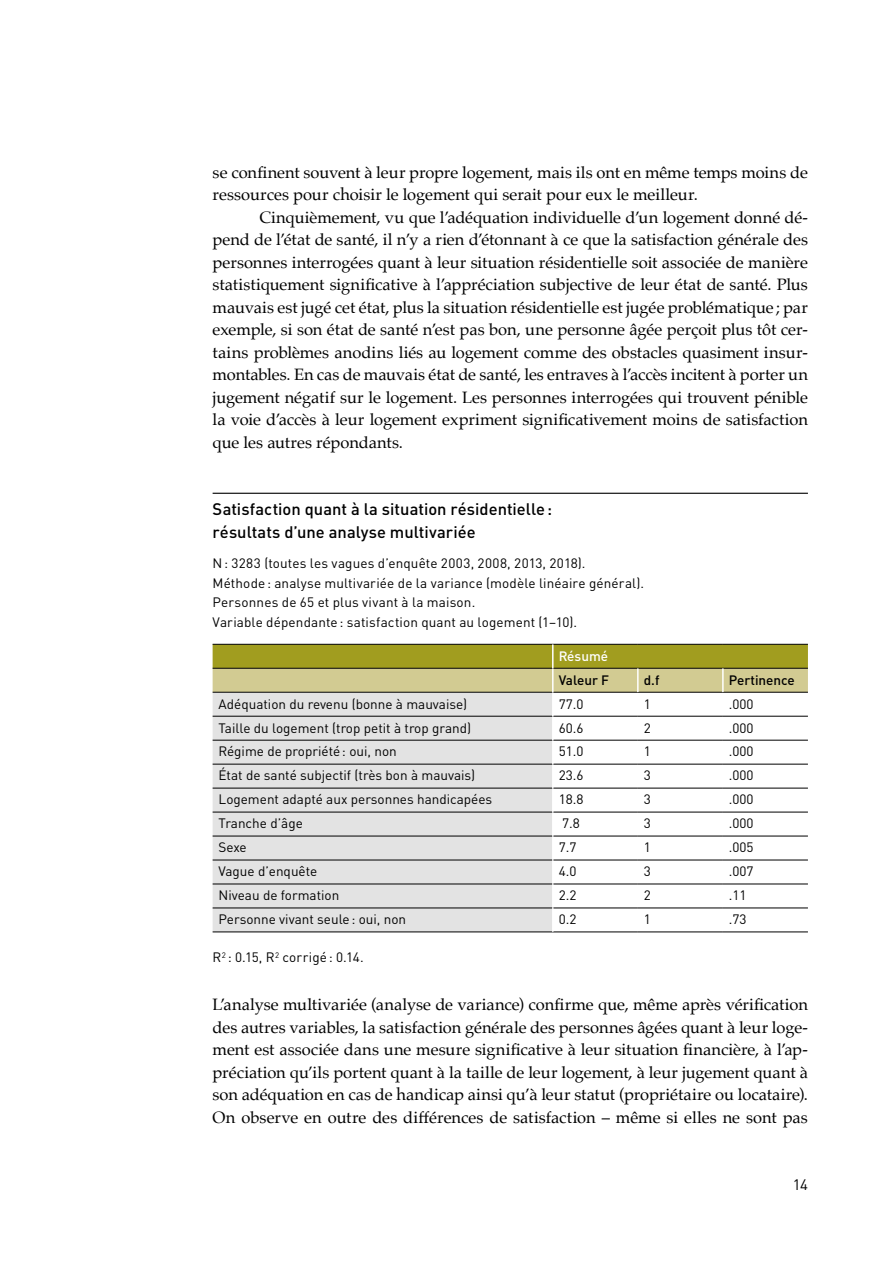
<style>
.page{position:relative;width:893px;height:1263px;background:#fff}
.page>*{position:absolute;margin:0;border:0;box-sizing:border-box;transform-origin:0 0}
.t1{font:16.5px/22.5px "Palatino";letter-spacing:-.005em;color:#000;text-align:justify}
.t2{font:500 16.5px/22.5px "DINOT";color:#000}
.t3{font:15px "DINOT";color:#000}
.t4{font:13.5px/19.5px "DINOT";color:#000}
.t5{font:500 13.5px "DINOT";color:#000}
.t6{font:500 13.5px "DINOT";color:#fff}
</style>
<div class="page">
<hr style="left:213px;top:493px;width:595px;height:1px;background:#000">
<svg style="left:213px;top:645px;width:595px;height:47px;background:#b7b157"></svg>
<div style="left:213px;top:693px;width:339px;height:239px;background:#e3e3e3"></div>
<hr style="left:213px;top:644px;width:340px;height:1px;background:#000">
<hr style="left:553px;top:644px;width:85px;height:1px;background:#000">
<hr style="left:638px;top:644px;width:85px;height:1px;background:#000">
<hr style="left:723px;top:644px;width:85px;height:1px;background:#000">
<hr style="left:213px;top:668px;width:340px;height:1px;background:#000">
<hr style="left:553px;top:668px;width:85px;height:1px;background:#000">
<hr style="left:638px;top:668px;width:85px;height:1px;background:#000">
<hr style="left:723px;top:668px;width:85px;height:1px;background:#000">
<hr style="left:213px;top:692px;width:340px;height:1px;background:#000">
<hr style="left:553px;top:692px;width:85px;height:1px;background:#000">
<hr style="left:638px;top:692px;width:85px;height:1px;background:#000">
<hr style="left:723px;top:692px;width:85px;height:1px;background:#000">
<hr style="left:213px;top:716px;width:340px;height:1px;background:#000">
<hr style="left:553px;top:716px;width:85px;height:1px;background:#000">
<hr style="left:638px;top:716px;width:85px;height:1px;background:#000">
<hr style="left:723px;top:716px;width:85px;height:1px;background:#000">
<hr style="left:213px;top:740px;width:340px;height:1px;background:#000">
<hr style="left:553px;top:740px;width:85px;height:1px;background:#000">
<hr style="left:638px;top:740px;width:85px;height:1px;background:#000">
<hr style="left:723px;top:740px;width:85px;height:1px;background:#000">
<hr style="left:213px;top:764px;width:340px;height:1px;background:#000">
<hr style="left:553px;top:764px;width:85px;height:1px;background:#000">
<hr style="left:638px;top:764px;width:85px;height:1px;background:#000">
<hr style="left:723px;top:764px;width:85px;height:1px;background:#000">
<hr style="left:213px;top:788px;width:340px;height:1px;background:#000">
<hr style="left:553px;top:788px;width:85px;height:1px;background:#000">
<hr style="left:638px;top:788px;width:85px;height:1px;background:#000">
<hr style="left:723px;top:788px;width:85px;height:1px;background:#000">
<hr style="left:213px;top:812px;width:340px;height:1px;background:#000">
<hr style="left:553px;top:812px;width:85px;height:1px;background:#000">
<hr style="left:638px;top:812px;width:85px;height:1px;background:#000">
<hr style="left:723px;top:812px;width:85px;height:1px;background:#000">
<hr style="left:213px;top:836px;width:340px;height:1px;background:#000">
<hr style="left:553px;top:836px;width:85px;height:1px;background:#000">
<hr style="left:638px;top:836px;width:85px;height:1px;background:#000">
<hr style="left:723px;top:836px;width:85px;height:1px;background:#000">
<hr style="left:213px;top:860px;width:340px;height:1px;background:#000">
<hr style="left:553px;top:860px;width:85px;height:1px;background:#000">
<hr style="left:638px;top:860px;width:85px;height:1px;background:#000">
<hr style="left:723px;top:860px;width:85px;height:1px;background:#000">
<hr style="left:213px;top:884px;width:340px;height:1px;background:#000">
<hr style="left:553px;top:884px;width:85px;height:1px;background:#000">
<hr style="left:638px;top:884px;width:85px;height:1px;background:#000">
<hr style="left:723px;top:884px;width:85px;height:1px;background:#000">
<hr style="left:213px;top:908px;width:340px;height:1px;background:#000">
<hr style="left:553px;top:908px;width:85px;height:1px;background:#000">
<hr style="left:638px;top:908px;width:85px;height:1px;background:#000">
<hr style="left:723px;top:908px;width:85px;height:1px;background:#000">
<hr style="left:213px;top:932px;width:340px;height:1px;background:#000">
<hr style="left:553px;top:932px;width:85px;height:1px;background:#000">
<hr style="left:638px;top:932px;width:85px;height:1px;background:#000">
<hr style="left:723px;top:932px;width:85px;height:1px;background:#000">
<hr style="left:552px;top:644px;width:2px;height:24px;background:#fff">
<hr style="left:552px;top:668px;width:2px;height:24px;background:#fff">
<hr style="left:637px;top:668px;width:2px;height:24px;background:#fff">
<hr style="left:722px;top:668px;width:2px;height:24px;background:#fff">
<hr style="left:552px;top:692px;width:2px;height:24px;background:#fff">
<hr style="left:552px;top:716px;width:2px;height:24px;background:#fff">
<hr style="left:552px;top:740px;width:2px;height:24px;background:#fff">
<hr style="left:552px;top:764px;width:2px;height:24px;background:#fff">
<hr style="left:552px;top:788px;width:2px;height:24px;background:#fff">
<hr style="left:552px;top:812px;width:2px;height:24px;background:#fff">
<hr style="left:552px;top:836px;width:2px;height:24px;background:#fff">
<hr style="left:552px;top:860px;width:2px;height:24px;background:#fff">
<hr style="left:552px;top:884px;width:2px;height:24px;background:#fff">
<hr style="left:552px;top:908px;width:2px;height:24px;background:#fff">
<p class="t1" style="left:213px;top:161px;width:597px">se confinent souvent à leur propre logement, mais ils ont en même temps moins de ressources pour choisir le logement qui serait pour eux le meilleur.</p>
<p class="t1" style="left:213px;top:206px;width:597px;text-indent:47px">Cinquièmement, vu que l’adéquation individuelle d’un logement donné dé&shy;pend de l’état de santé, il n’y a rien d’étonnant à ce que la satisfaction générale des personnes interrogées quant à leur situation résidentielle soit associée de manière statistiquement significative à l’appréciation subjective de leur état de santé. Plus mauvais est jugé cet état, plus la situation résidentielle est jugée problématique ; par exemple, si son état de santé n’est pas bon, une personne âgée perçoit plus tôt cer&shy;tains problèmes anodins liés au logement comme des obstacles quasiment insur&shy;montables. En cas de mauvais état de santé, les entraves à l’accès incitent à porter un jugement négatif sur le logement. Les personnes interrogées qui trouvent pénible la voie d’accès à leur logement expriment significativement moins de satisfaction que les autres répondants.</p>
<p class="t2" style="left:213px;top:496px;width:341px">Satisfaction quant à la situation résidentielle: résultats d’une analyse multivariée</p>
<p class="t4" style="left:213px;top:552px;width:433px">N: 3283 (toutes les vagues d’enquête 2003, 2008, 2013, 2018).<br>Méthode: analyse multivariée de la variance (modèle linéaire général).<br>Personnes de 65 et plus vivant à la maison.<br>Variable dépendante: satisfaction quant au logement (1–10).</p>
<p class="t6" style="left:559px;top:645px;width:51px">Résumé</p>
<p class="t5" style="left:559px;top:669px;width:52px">Valeur F</p>
<p class="t5" style="left:644px;top:669px;width:17px">d.f</p>
<p class="t5" style="left:729px;top:669px;width:68px">Pertinence</p>
<p class="t4" style="left:219px;top:693px;width:250px">Adéquation du revenu (bonne à mauvaise)</p>
<p class="t4" style="left:559px;top:693px;width:26px">77.0</p>
<p class="t4" style="left:644px;top:693px;width:9px">1</p>
<p class="t4" style="left:729px;top:693px;width:26px">.000</p>
<p class="t4" style="left:219px;top:717px;width:254px">Taille du logement (trop petit à trop grand)</p>
<p class="t4" style="left:559px;top:717px;width:26px">60.6</p>
<p class="t4" style="left:644px;top:717px;width:9px">2</p>
<p class="t4" style="left:729px;top:717px;width:26px">.000</p>
<p class="t4" style="left:219px;top:741px;width:180px">Régime de propriété: oui, non</p>
<p class="t4" style="left:559px;top:741px;width:26px">51.0</p>
<p class="t4" style="left:644px;top:741px;width:9px">1</p>
<p class="t4" style="left:729px;top:741px;width:26px">.000</p>
<p class="t4" style="left:219px;top:765px;width:258px">État de santé subjectif (très bon à mauvais)</p>
<p class="t4" style="left:559px;top:765px;width:26px">23.6</p>
<p class="t4" style="left:644px;top:765px;width:9px">3</p>
<p class="t4" style="left:729px;top:765px;width:26px">.000</p>
<p class="t4" style="left:219px;top:789px;width:275px">Logement adapté aux personnes handicapées</p>
<p class="t4" style="left:559px;top:789px;width:26px">18.8</p>
<p class="t4" style="left:644px;top:789px;width:9px">3</p>
<p class="t4" style="left:729px;top:789px;width:26px">.000</p>
<p class="t4" style="left:219px;top:812px;width:86px">Tranche d’âge</p>
<p class="t4" style="left:562px;top:812px;width:19px">7.8</p>
<p class="t4" style="left:644px;top:812px;width:9px">3</p>
<p class="t4" style="left:729px;top:812px;width:26px">.000</p>
<p class="t4" style="left:219px;top:836px;width:30px">Sexe</p>
<p class="t4" style="left:559px;top:836px;width:19px">7.7</p>
<p class="t4" style="left:644px;top:836px;width:9px">1</p>
<p class="t4" style="left:729px;top:836px;width:26px">.005</p>
<p class="t4" style="left:219px;top:860px;width:100px">Vague d’enquête</p>
<p class="t4" style="left:559px;top:860px;width:19px">4.0</p>
<p class="t4" style="left:644px;top:860px;width:9px">3</p>
<p class="t4" style="left:729px;top:860px;width:26px">.007</p>
<p class="t4" style="left:219px;top:884px;width:122px">Niveau de formation</p>
<p class="t4" style="left:559px;top:884px;width:19px">2.2</p>
<p class="t4" style="left:644px;top:884px;width:9px">2</p>
<p class="t4" style="left:729px;top:884px;width:19px">.11</p>
<p class="t4" style="left:219px;top:908px;width:189px">Personne vivant seule: oui, non</p>
<p class="t4" style="left:559px;top:908px;width:19px">0.2</p>
<p class="t4" style="left:644px;top:908px;width:9px">1</p>
<p class="t4" style="left:729px;top:908px;width:19px">.73</p>
<p class="t4" style="left:213px;top:946px;width:153px">R<sup>2</sup> : 0.15, R<sup>2</sup> corrigé: 0.14.</p>
<p class="t1" style="left:213px;top:993px;width:597px">L’analyse multivariée (analyse de variance) confirme que, même après vérification des autres variables, la satisfaction générale des personnes âgées quant à leur loge&shy;ment est associée dans une mesure significative à leur situation financière, à l’ap&shy;préciation qu’ils portent quant à la taille de leur logement, à leur jugement quant à son adéquation en cas de handicap ainsi qu’à leur statut (propriétaire ou locataire).<br>On observe en outre des différences de satisfaction – même si elles ne sont pas</p>
<p class="t3" style="left:793px;top:1173px;width:17px">14</p>
</div>
